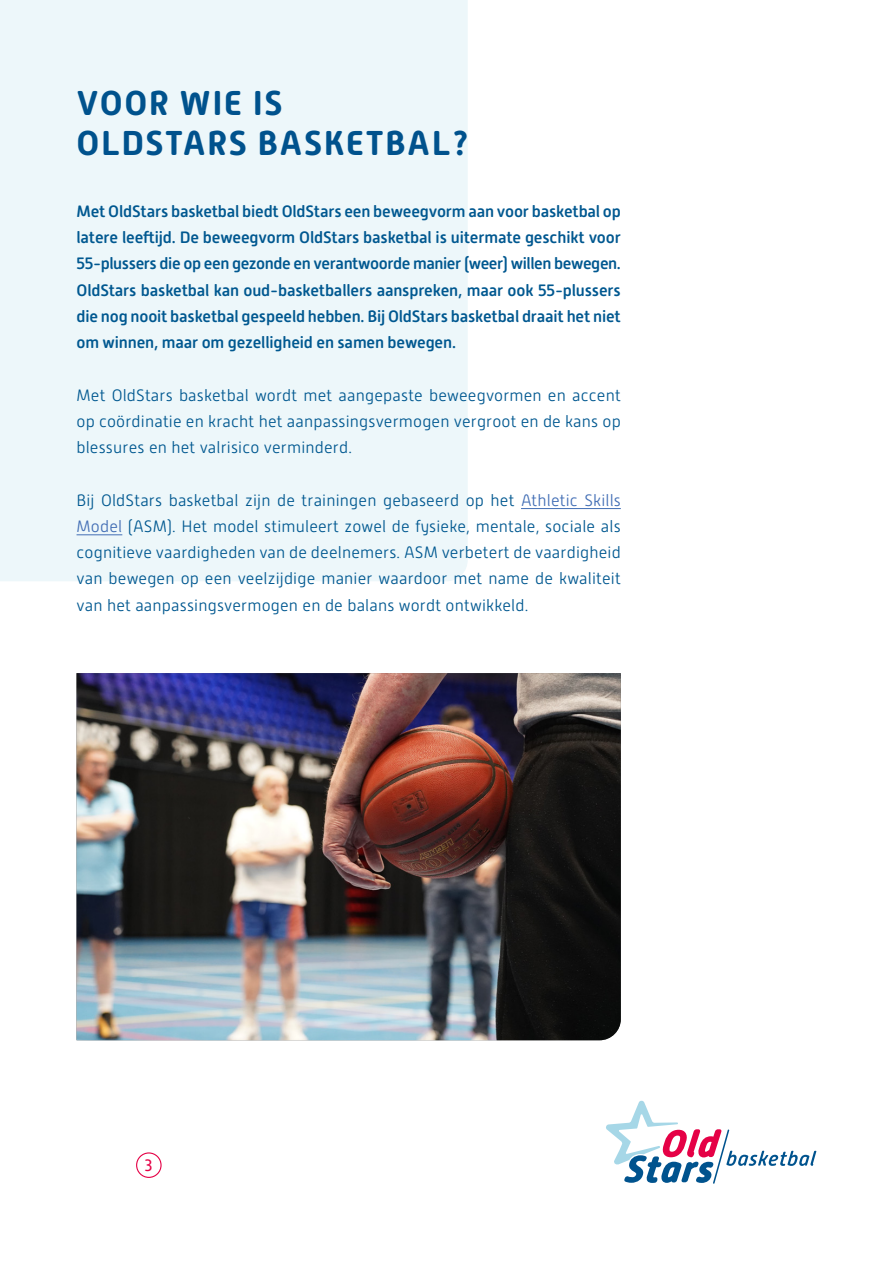
<style>
.page{position:relative;width:893px;height:1263px;background:#fff}
.page>*{position:absolute;margin:0;border:0;box-sizing:border-box;transform-origin:0 0}
.t1{font:700 34.5px/39.3px "Alwyn New Rounded";letter-spacing:.045em;color:#00528d}
.t2{font:300 16.5px/26.2px "Alwyn New Rounded";letter-spacing:.01em;color:#005890;text-align:justify}
.t3{font:500 16.5px/26.2px "Alwyn New Rounded";letter-spacing:-.01em;color:#005890;text-align:justify}
.t4{font:16.5px "Alwyn New Rounded";color:#e50046}
.s1{color:#426eb5}
</style>
<div class="page">
<div style="left:0;top:0;width:468px;height:581px;background:#edf7fa"></div>
<div style="left:136px;top:1152px;width:26px;height:26px;border:1px solid #e50046;border-radius:50%"></div>
<svg style="left:606px;top:1100px;width:210px;height:84px"></svg>
<img style="left:77px;top:673px;width:544px;height:367px">
<hr style="left:521px;top:508px;width:100px;height:1px;background:#426eb5">
<hr style="left:77px;top:534px;width:45px;height:1px;background:#426eb5">
<h1 class="t1" style="left:77px;top:84px;width:394px">VOOR WIE IS<br>OLDSTARS BASKETBAL?</h1>
<p class="t3" style="left:77px;top:198px;width:546px">Met OldStars basketbal biedt OldStars een beweegvorm aan voor basketbal op latere leeftijd. De beweegvorm OldStars basketbal is uitermate geschikt voor 55-plussers die op een gezonde en verantwoorde manier (weer) willen bewegen.<br>OldStars basketbal kan oud-basketballers aanspreken, maar ook 55-plussers die nog nooit basketbal gespeeld hebben. Bij OldStars basketbal draait het niet om winnen, maar om gezelligheid en samen bewegen.</p>
<p class="t2" style="left:77px;top:382px;width:546px">Met OldStars basketbal wordt met aangepaste beweegvormen en accent op coördinatie en kracht het aanpassingsvermogen vergroot en de kans op blessures en het valrisico verminderd.</p>
<p class="t2" style="left:77px;top:487px;width:546px">Bij OldStars basketbal zijn de trainingen gebaseerd op het <span class="s1">Athletic Skills Model</span> (ASM). Het model stimuleert zowel de fysieke, mentale, sociale als cognitieve vaardigheden van de deelnemers. ASM verbetert de vaardigheid van bewegen op een veelzijdige manier waardoor met name de kwaliteit van het aanpassingsvermogen en de balans wordt ontwikkeld.</p>
<p class="t4" style="left:145px;top:1156px;width:9px">3</p>
</div>
